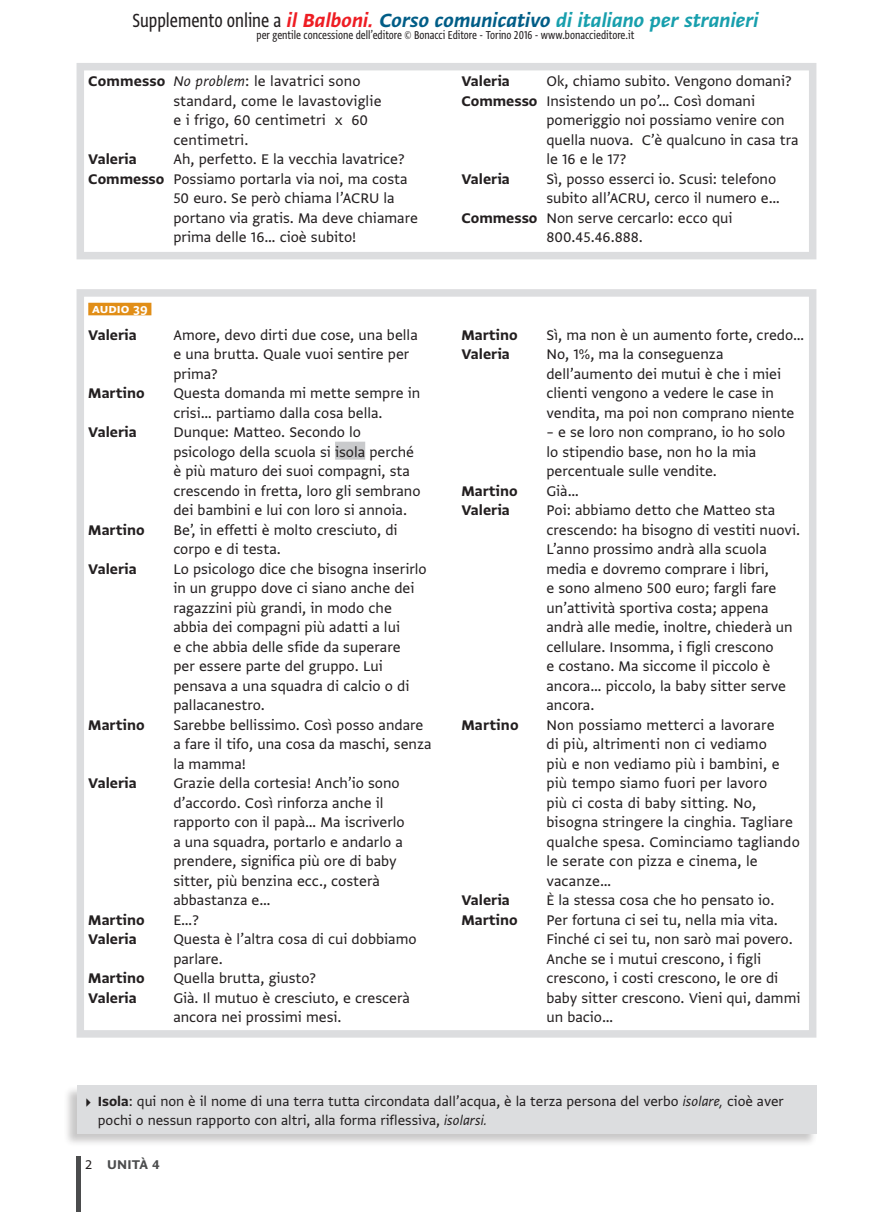
<style>
.page{position:relative;width:893px;height:1212px;background:#fff}
.page>*{position:absolute;margin:0;border:0;box-sizing:border-box;transform-origin:0 0}
.t1{font:22.5px "Greta Sans Std Bld Ita";color:#189fad}
.t2{font:16.5px/19.5px "Greta Sans Std";color:#231f20}
.t3{font:16.5px "Greta Sans Std Bld";color:#231f20}
.t4{font:15.75px/19.5px "Greta Sans Std";color:#231f20}
.t5{font:15px "Greta Sans Std Bld";letter-spacing:.01em;color:#4b4c4d}
.t6{font:15px "Greta Sans Std Bld";color:#fff}
.t7{font:13.5px "Greta Sans Cnd Std";color:#231f20}
.s1{font-family:"Greta Sans Cnd Std";color:#231f20}
.s2{color:#ee1d23}
.s3{color:#005d87}
.s4{font-family:"Greta Sans Std Bld"}
.s5{font-style:italic}
.s6{font-family:"Greta Sans Std";color:#231f20}
</style>
<div class="page">
<hr style="left:77px;top:1156px;width:4px;height:56px;background:#4b4c4d">
<div style="left:63px;top:1085px;width:754px;height:62px;background:#231f20;opacity:.25"></div>
<div style="left:77px;top:1086px;width:739px;height:48px;background:#dcdddf"></div>
<div style="left:77px;top:63px;width:739px;height:196px;border:8px solid #dcdddf"></div>
<div style="left:88px;top:303px;width:63px;height:12px;background:#e18e17"></div>
<div style="left:335px;top:442px;width:30px;height:18px;background:#c9cacc"></div>
<div style="left:77px;top:289px;width:739px;height:748px;border:8px solid #dcdddf"></div>
<h1 class="t1" style="left:132px;top:7px;width:628px"><span class="s1">Supplemento online a</span> <span class="s2">il Balboni.</span> <span class="s3">Corso comunicativo</span> di italiano per stranieri</h1>
<p class="t7" style="left:257px;top:27px;width:379px">per gentile concessione dell’editore © Bonacci Editore - Torino 2016 - www.bonaccieditore.it</p>
<p class="t2" style="left:173px;top:71px;width:210px;text-indent:-85px"><span class="s4">Commesso</span> <span class="s5">No problem</span>: le lavatrici sono standard, come le lavastoviglie e i frigo, 60 centimetri x 60 centimetri.</p>
<p class="t3" style="left:88px;top:150px;width:50px">Valeria</p>
<p class="t2" style="left:173px;top:149px;width:233px">Ah, perfetto. E la vecchia lavatrice?</p>
<p class="t2" style="left:88px;top:169px;width:321px"><span class="s4">Commesso</span> Possiamo portarla via noi, ma costa</p>
<p class="t2" style="left:173px;top:188px;width:223px">50 euro. Se però chiama l’ACRU la</p>
<p class="t2" style="left:173px;top:208px;width:246px">portano via gratis. Ma deve chiamare</p>
<p class="t2" style="left:173px;top:227px;width:185px">prima delle 16… cioè subito!</p>
<p class="t6" style="left:92px;top:299px;width:57px">audio 39</p>
<p class="t3" style="left:88px;top:325px;width:50px">Valeria</p>
<p class="t2" style="left:173px;top:325px;width:246px">Amore, devo dirti due cose, una bella e una brutta. Quale vuoi sentire per prima?</p>
<p class="t3" style="left:88px;top:383px;width:58px">Martino</p>
<p class="t2" style="left:173px;top:383px;width:248px">Questa domanda mi mette sempre in crisi… partiamo dalla cosa bella.</p>
<p class="t3" style="left:88px;top:422px;width:50px">Valeria</p>
<p class="t2" style="left:173px;top:422px;width:249px">Dunque: Matteo. Secondo lo psicologo della scuola si isola perché è più maturo dei suoi compagni, sta crescendo in fretta, loro gli sembrano dei bambini e lui con loro si annoia.</p>
<p class="t3" style="left:88px;top:520px;width:58px">Martino</p>
<p class="t2" style="left:173px;top:520px;width:226px">Be’, in effetti è molto cresciuto, di corpo e di testa.</p>
<p class="t3" style="left:88px;top:559px;width:50px">Valeria</p>
<p class="t2" style="left:173px;top:559px;width:255px">Lo psicologo dice che bisogna inserirlo in un gruppo dove ci siano anche dei ragazzini più grandi, in modo che abbia dei compagni più adatti a lui<br>e che abbia delle sfide da superare<br>per essere parte del gruppo. Lui pensava a una squadra di calcio o di pallacanestro.</p>
<p class="t3" style="left:88px;top:715px;width:58px">Martino</p>
<p class="t2" style="left:173px;top:715px;width:260px">Sarebbe bellissimo. Così posso andare a fare il tifo, una cosa da maschi, senza la mamma!</p>
<p class="t3" style="left:88px;top:773px;width:50px">Valeria</p>
<p class="t2" style="left:173px;top:773px;width:233px">Grazie della cortesia! Anch’io sono d’accordo. Così rinforza anche il rapporto con il papà… Ma iscriverlo a una squadra, portarlo e andarlo a prendere, significa più ore di baby sitter, più benzina ecc., costerà abbastanza e…</p>
<p class="t3" style="left:88px;top:910px;width:58px">Martino</p>
<p class="t2" style="left:173px;top:910px;width:27px">E…?</p>
<p class="t3" style="left:88px;top:930px;width:50px">Valeria</p>
<p class="t2" style="left:173px;top:929px;width:245px">Questa è l’altra cosa di cui dobbiamo parlare.</p>
<p class="t3" style="left:88px;top:969px;width:58px">Martino</p>
<p class="t2" style="left:173px;top:968px;width:144px">Quella brutta, giusto?</p>
<p class="t3" style="left:88px;top:988px;width:50px">Valeria</p>
<p class="t2" style="left:173px;top:988px;width:238px">Già. Il mutuo è cresciuto, e crescerà ancora nei prossimi mesi.</p>
<p class="t3" style="left:461px;top:72px;width:50px">Valeria</p>
<p class="t2" style="left:546px;top:71px;width:247px">Ok, chiamo subito. Vengono domani?</p>
<p class="t2" style="left:461px;top:91px;width:295px"><span class="s4">Commesso</span> Insistendo un po’… Così domani</p>
<p class="t2" style="left:546px;top:110px;width:240px">pomeriggio noi possiamo venire con</p>
<p class="t2" style="left:546px;top:130px;width:254px">quella nuova. C’è qualcuno in casa tra</p>
<p class="t2" style="left:546px;top:149px;width:81px">le 16 e le 17?</p>
<p class="t3" style="left:461px;top:169px;width:50px">Valeria</p>
<p class="t2" style="left:546px;top:169px;width:231px">Sì, posso esserci io. Scusi: telefono</p>
<p class="t2" style="left:546px;top:188px;width:235px">subito all’ACRU, cerco il numero e…</p>
<p class="t2" style="left:461px;top:208px;width:273px"><span class="s4">Commesso</span> Non serve cercarlo: ecco qui</p>
<p class="t2" style="left:546px;top:227px;width:98px">800.45.46.888.</p>
<p class="t3" style="left:461px;top:325px;width:58px">Martino</p>
<p class="t2" style="left:546px;top:325px;width:260px">Sì, ma non è un aumento forte, credo…</p>
<p class="t3" style="left:461px;top:345px;width:50px">Valeria</p>
<p class="t2" style="left:546px;top:344px;width:250px">No, 1%, ma la conseguenza dell’aumento dei mutui è che i miei clienti vengono a vedere le case in vendita, ma poi non comprano niente</p>
<p class="t2" style="left:546px;top:422px;width:241px">– e se loro non comprano, io ho solo lo stipendio base, non ho la mia percentuale sulle vendite.</p>
<p class="t3" style="left:461px;top:481px;width:58px">Martino</p>
<p class="t2" style="left:546px;top:481px;width:34px">Già…</p>
<p class="t3" style="left:461px;top:501px;width:50px">Valeria</p>
<p class="t2" style="left:546px;top:500px;width:255px">Poi: abbiamo detto che Matteo sta crescendo: ha bisogno di vestiti nuovi.<br>L’anno prossimo andrà alla scuola media e dovremo comprare i libri,<br>e sono almeno 500 euro; fargli fare un’attività sportiva costa; appena andrà alle medie, inoltre, chiederà un cellulare. Insomma, i figli crescono<br>e costano. Ma siccome il piccolo è ancora… piccolo, la baby sitter serve ancora.</p>
<p class="t3" style="left:461px;top:715px;width:59px">Martino</p>
<p class="t2" style="left:546px;top:715px;width:255px">Non possiamo metterci a lavorare<br>di più, altrimenti non ci vediamo<br>più e non vediamo più i bambini, e più tempo siamo fuori per lavoro<br>più ci costa di baby sitting. No, bisogna stringere la cinghia. Tagliare qualche spesa. Cominciamo tagliando le serate con pizza e cinema, le vacanze…</p>
<p class="t3" style="left:461px;top:891px;width:50px">Valeria</p>
<p class="t2" style="left:546px;top:890px;width:230px">È la stessa cosa che ho pensato io.</p>
<p class="t3" style="left:461px;top:910px;width:58px">Martino</p>
<p class="t2" style="left:546px;top:910px;width:256px">Per fortuna ci sei tu, nella mia vita.<br>Finché ci sei tu, non sarò mai povero.<br>Anche se i mutui crescono, i figli crescono, i costi crescono, le ore di baby sitter crescono. Vieni qui, dammi un bacio…</p>
<p class="t4" style="left:98px;top:1091px;width:687px;text-indent:-13px">▸ <span class="s4">Isola</span>: qui non è il nome di una terra tutta circondata dall’acqua, è la terza persona del verbo <span class="s5">isolare,</span> cioè aver pochi o nessun rapporto con altri, alla forma riflessiva, <span class="s5">isolarsi.</span></p>
<p class="t5" style="left:85px;top:1156px;width:76px"><span class="s6">2</span> UNITÀ 4</p>
</div>
